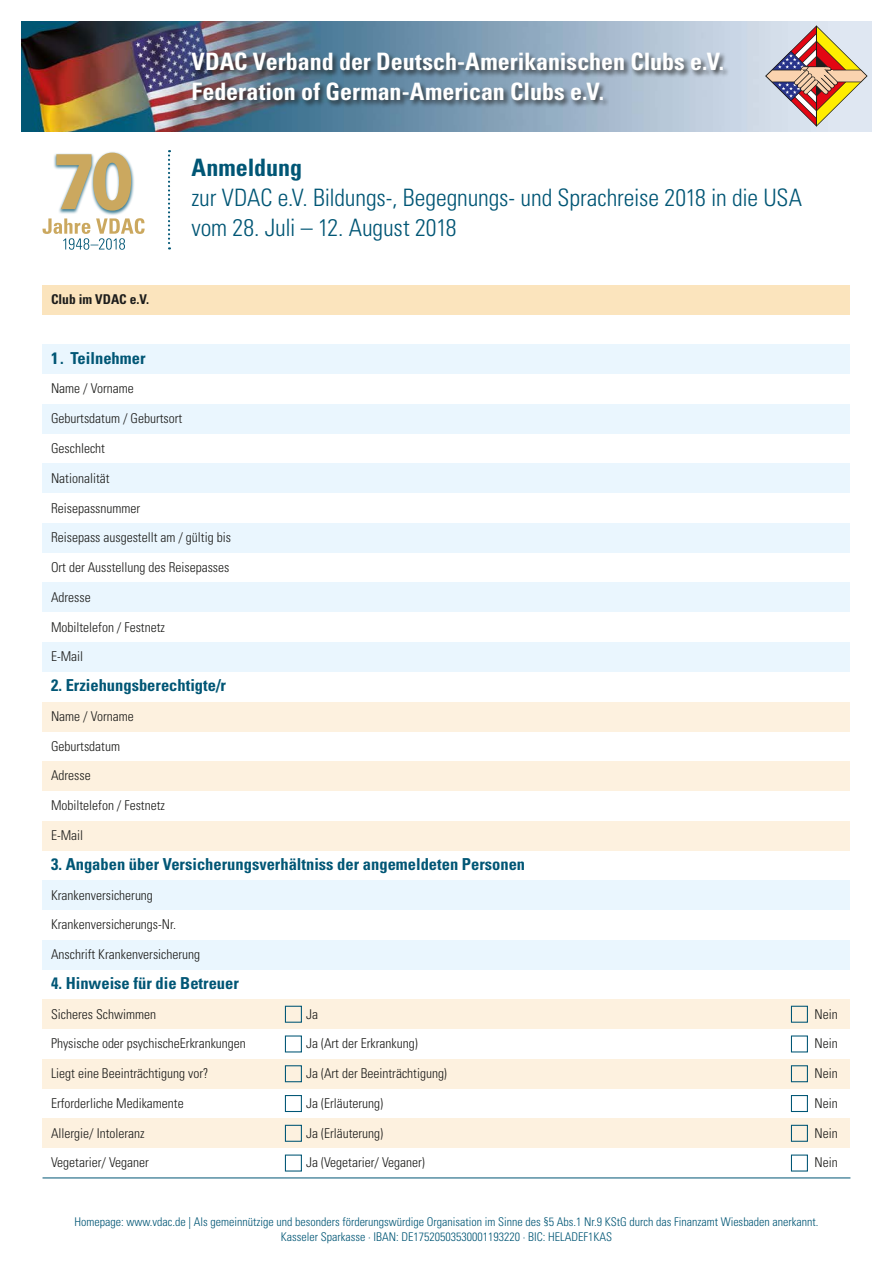
<style>
.page{position:relative;width:893px;height:1263px;background:#fff}
.page>*{position:absolute;margin:0;border:0;box-sizing:border-box;transform-origin:0 0}
.t1{font:300 condensed 24px/30px "Univers";letter-spacing:-.005em;color:#005675}
.t2{font:700 condensed 24px/30px "Univers";color:#fff}
.t3{font:700 condensed 24px "Univers";color:#005675}
.t4{font:700 condensed 16.5px "Univers";color:#005675}
.t5{font:300 condensed 13.5px "Univers";color:#1d1d1b}
.t6{font:700 condensed 13.5px "Univers";color:#1d1d1b}
.t7{font:300 condensed 12px/15px "Univers";color:#005675;text-align:center}
</style>
<div class="page">
<div style="left:43px;top:285px;width:807px;height:30px;background:#fbe4bd"></div>
<div style="left:43px;top:344px;width:807px;height:30px;background:#eaf6fe"></div>
<div style="left:43px;top:404px;width:807px;height:30px;background:#eaf6fe"></div>
<div style="left:43px;top:463px;width:807px;height:30px;background:#eaf6fe"></div>
<div style="left:43px;top:523px;width:807px;height:30px;background:#eaf6fe"></div>
<div style="left:43px;top:583px;width:807px;height:29px;background:#eaf6fe"></div>
<div style="left:43px;top:642px;width:807px;height:30px;background:#eaf6fe"></div>
<div style="left:43px;top:702px;width:807px;height:29px;background:#fdf1df"></div>
<div style="left:43px;top:761px;width:807px;height:30px;background:#fdf1df"></div>
<div style="left:43px;top:821px;width:807px;height:29px;background:#fdf1df"></div>
<div style="left:43px;top:880px;width:807px;height:30px;background:#eaf6fe"></div>
<div style="left:43px;top:940px;width:807px;height:29px;background:#eaf6fe"></div>
<div style="left:43px;top:999px;width:807px;height:30px;background:#fdf1df"></div>
<div style="left:43px;top:1059px;width:807px;height:30px;background:#fdf1df"></div>
<div style="left:43px;top:1118px;width:807px;height:30px;background:#fdf1df"></div>
<svg style="left:168px;top:150px;width:2px;height:99px"></svg>
<div style="left:285px;top:1006px;width:17px;height:17px;border:1px solid #005675"></div>
<div style="left:791px;top:1006px;width:17px;height:17px;border:1px solid #005675"></div>
<div style="left:285px;top:1035px;width:17px;height:17px;border:1px solid #005675"></div>
<div style="left:791px;top:1035px;width:17px;height:17px;border:1px solid #005675"></div>
<div style="left:285px;top:1065px;width:17px;height:17px;border:1px solid #005675"></div>
<div style="left:791px;top:1065px;width:17px;height:17px;border:1px solid #005675"></div>
<div style="left:285px;top:1095px;width:17px;height:17px;border:1px solid #005675"></div>
<div style="left:791px;top:1095px;width:17px;height:17px;border:1px solid #005675"></div>
<div style="left:285px;top:1125px;width:17px;height:17px;border:1px solid #005675"></div>
<div style="left:791px;top:1125px;width:17px;height:17px;border:1px solid #005675"></div>
<div style="left:285px;top:1154px;width:17px;height:17px;border:1px solid #005675"></div>
<div style="left:791px;top:1154px;width:17px;height:17px;border:1px solid #005675"></div>
<img style="left:21px;top:21px;width:851px;height:111px">
<svg style="left:765px;top:26px;width:102px;height:101px;background:#cdb4a3"></svg>
<div style="left:190px;top:51px;width:540px;height:57px;background:#1d1d1b;opacity:.75"></div>
<div style="left:53px;top:151px;width:81px;height:64px;background:#005675;opacity:.75"></div>
<svg style="left:56px;top:153px;width:75px;height:58px"></svg>
<svg style="left:43px;top:218px;width:102px;height:31px"></svg>
<hr style="left:43px;top:1178px;width:807px;height:1px;background:#005675">
<h1 class="t2" style="left:191px;top:46px;width:534px">VDAC Verband der Deutsch-Amerikanischen Clubs e.V.<br>Federation of German-American Clubs e.V.</h1>
<p class="t6" style="left:51px;top:291px;width:100px">Club im VDAC e.V.</p>
<h1 class="t3" style="left:191px;top:153px;width:112px">Anmeldung</h1>
<h1 class="t1" style="left:191px;top:183px;width:612px">zur VDAC e.V. Bildungs-, Begegnungs- und Sprachreise 2018 in die USA vom 28. Juli – 12. August 2018</h1>
<p class="t4" style="left:51px;top:348px;width:96px">1. Teilnehmer</p>
<p class="t5" style="left:51px;top:381px;width:84px">Name / Vorname</p>
<p class="t5" style="left:51px;top:410px;width:133px">Geburtsdatum / Geburtsort</p>
<p class="t5" style="left:51px;top:440px;width:55px">Geschlecht</p>
<p class="t5" style="left:51px;top:470px;width:60px">Nationalität</p>
<p class="t5" style="left:51px;top:500px;width:91px">Reisepassnummer</p>
<p class="t5" style="left:51px;top:529px;width:181px">Reisepass ausgestellt am / gültig bis</p>
<p class="t5" style="left:51px;top:559px;width:180px">Ort der Ausstellung des Reisepasses</p>
<p class="t5" style="left:51px;top:589px;width:41px">Adresse</p>
<p class="t5" style="left:51px;top:619px;width:115px">Mobiltelefon / Festnetz</p>
<p class="t5" style="left:51px;top:648px;width:34px">E-Mail</p>
<p class="t4" style="left:51px;top:675px;width:177px">2. Erziehungsberechtigte/r</p>
<p class="t5" style="left:51px;top:708px;width:84px">Name / Vorname</p>
<p class="t5" style="left:51px;top:738px;width:70px">Geburtsdatum</p>
<p class="t5" style="left:51px;top:767px;width:41px">Adresse</p>
<p class="t5" style="left:51px;top:797px;width:115px">Mobiltelefon / Festnetz</p>
<p class="t5" style="left:51px;top:827px;width:34px">E-Mail</p>
<p class="t4" style="left:51px;top:854px;width:476px">3. Angaben über Versicherungsverhältniss der angemeldeten Personen</p>
<p class="t5" style="left:51px;top:887px;width:103px">Krankenversicherung</p>
<p class="t5" style="left:51px;top:916px;width:127px">Krankenversicherungs-Nr.</p>
<p class="t5" style="left:51px;top:946px;width:151px">Anschrift Krankenversicherung</p>
<p class="t4" style="left:51px;top:973px;width:189px">4. Hinweise für die Betreuer</p>
<p class="t5" style="left:51px;top:1006px;width:106px">Sicheres Schwimmen</p>
<p class="t5" style="left:306px;top:1006px;width:13px">Ja</p>
<p class="t5" style="left:815px;top:1006px;width:25px">Nein</p>
<p class="t5" style="left:51px;top:1035px;width:196px">Physische oder psychischeErkrankungen</p>
<p class="t5" style="left:306px;top:1035px;width:113px">Ja (Art der Erkrankung)</p>
<p class="t5" style="left:815px;top:1035px;width:25px">Nein</p>
<p class="t5" style="left:51px;top:1065px;width:159px">Liegt eine Beeinträchtigung vor?</p>
<p class="t5" style="left:306px;top:1065px;width:142px">Ja (Art der Beeinträchtigung)</p>
<p class="t5" style="left:815px;top:1065px;width:25px">Nein</p>
<p class="t5" style="left:51px;top:1095px;width:134px">Erforderliche Medikamente</p>
<p class="t5" style="left:306px;top:1095px;width:79px">Ja (Erläuterung)</p>
<p class="t5" style="left:815px;top:1095px;width:25px">Nein</p>
<p class="t5" style="left:51px;top:1125px;width:95px">Allergie/ Intoleranz</p>
<p class="t5" style="left:306px;top:1125px;width:79px">Ja (Erläuterung)</p>
<p class="t5" style="left:815px;top:1125px;width:25px">Nein</p>
<p class="t5" style="left:51px;top:1154px;width:99px">Vegetarier/ Veganer</p>
<p class="t5" style="left:306px;top:1154px;width:120px">Ja (Vegetarier/ Veganer)</p>
<p class="t5" style="left:815px;top:1154px;width:25px">Nein</p>
<p class="t7" style="left:74px;top:1214px;width:746px">Homepage: www.vdac.de | Als gemeinnützige und besonders förderungswürdige Organisation im Sinne des §5 Abs.1 Nr.9 KStG durch das Finanzamt Wiesbaden anerkannt.<br>Kasseler Sparkasse · IBAN: DE17520503530001193220 · BIC: HELADEF1KAS</p>
</div>
